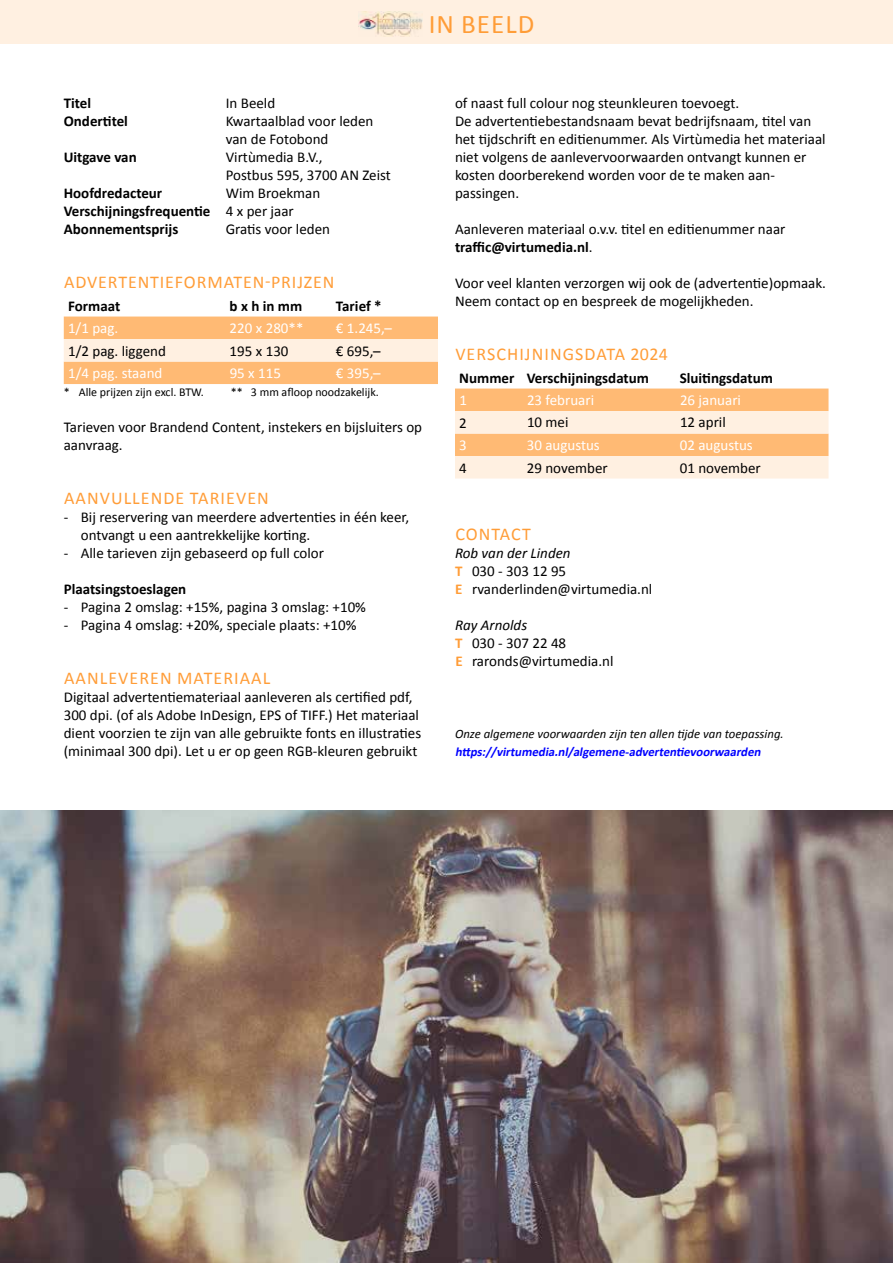
<style>
.page{position:relative;width:893px;height:1263px;background:#fff}
.page>*{position:absolute;margin:0;border:0;box-sizing:border-box;transform-origin:0 0}
.t1{font:27px "Calibri";letter-spacing:.04em;color:#ff9d38}
.t2{font:18px "Calibri";letter-spacing:.06em;color:#ff9d38}
.t3{font:15px/18px "Calibri";color:#000}
.t4{font:700 15px/18px "Calibri";color:#000}
.t5{font:15px "Calibri";color:#fff}
.t6{font:italic 12.75px "Calibri";color:#000}
.t7{font:italic 700 12.75px "Calibri";color:#00f}
.t8{font:12px "Calibri";color:#000}
.s1{font-weight:400}
.s2{font-weight:700}
.s3{font-style:italic}
.s4{font-weight:700;color:#ff9d38}
</style>
<div class="page">
<img style="left:0;top:810px;width:893px;height:453px">
<div style="left:0;top:0;width:893px;height:44px;background:#fff0e1"></div>
<svg style="left:64px;top:316px;width:374px;height:68px;background:#fc9"></svg>
<svg style="left:455px;top:388px;width:373px;height:90px;background:#ffd5ab"></svg>
<img style="left:358px;top:11px;width:64px;height:25px">
<h1 class="t1" style="left:429px;top:7px;width:107px">IN BEELD</h1>
<p class="t4" style="left:64px;top:94px;width:29px">Titel</p>
<p class="t3" style="left:226px;top:94px;width:51px">In Beeld</p>
<p class="t4" style="left:64px;top:112px;width:66px">Ondertitel</p>
<p class="t3" style="left:226px;top:112px;width:149px">Kwartaalblad voor leden van de Fotobond</p>
<p class="t4" style="left:64px;top:148px;width:74px">Uitgave van</p>
<p class="t3" style="left:226px;top:148px;width:167px">Virtùmedia B.V.,<br>Postbus 595, 3700 AN Zeist</p>
<p class="t4" style="left:64px;top:184px;width:100px">Hoofdredacteur</p>
<p class="t4" style="left:64px;top:184px;width:258px;text-indent:162px"><span class="s1">Wim Broekman<br></span>Verschijningsfrequentie <span class="s1">4 x per jaar<br></span>Abonnementsprijs</p>
<p class="t3" style="left:226px;top:220px;width:106px">Gratis voor leden</p>
<p class="t2" style="left:64px;top:271px;width:272px">ADVERTENTIEFORMATEN-PRIJZEN</p>
<p class="t4" style="left:68px;top:297px;width:54px">Formaat</p>
<p class="t4" style="left:230px;top:297px;width:74px">b x h in mm</p>
<p class="t4" style="left:336px;top:297px;width:47px">Tarief *</p>
<p class="t5" style="left:68px;top:319px;width:52px">1/1 pag.</p>
<p class="t5" style="left:230px;top:319px;width:75px">220 x 280**</p>
<p class="t5" style="left:336px;top:319px;width:58px">€ 1.245,–</p>
<p class="t3" style="left:68px;top:342px;width:99px">1/2 pag. liggend</p>
<p class="t3" style="left:230px;top:342px;width:60px">195 x 130</p>
<p class="t3" style="left:336px;top:342px;width:46px">€ 695,–</p>
<p class="t5" style="left:68px;top:364px;width:96px">1/4 pag. staand</p>
<p class="t5" style="left:230px;top:364px;width:53px">95 x 115</p>
<p class="t5" style="left:336px;top:364px;width:46px">€ 395,–</p>
<p class="t8" style="left:64px;top:384px;width:141px">* Alle prijzen zijn excl. BTW.</p>
<p class="t8" style="left:231px;top:384px;width:149px">** 3 mm afloop noodzakelijk.</p>
<p class="t3" style="left:64px;top:418px;width:360px">Tarieven voor Brandend Content, instekers en bijsluiters op aanvraag.</p>
<p class="t2" style="left:64px;top:487px;width:206px">AANVULLENDE TARIEVEN</p>
<p class="t3" style="left:81px;top:508px;width:330px;text-indent:-17px">- Bij reservering van meerdere advertenties in één keer, ontvangt u een aantrekkelijke korting.</p>
<p class="t3" style="left:64px;top:544px;width:262px">- Alle tarieven zijn gebaseerd op full color</p>
<p class="t4" style="left:64px;top:580px;width:124px">Plaatsingstoeslagen</p>
<p class="t3" style="left:64px;top:598px;width:304px">- Pagina 2 omslag: +15%, pagina 3 omslag: +10%</p>
<p class="t3" style="left:64px;top:616px;width:294px">- Pagina 4 omslag: +20%, speciale plaats: +10%</p>
<p class="t2" style="left:64px;top:667px;width:208px">AANLEVEREN MATERIAAL</p>
<p class="t3" style="left:64px;top:688px;width:359px">Digitaal advertentiemateriaal aanleveren als certified pdf, 300 dpi. (of als Adobe InDesign, EPS of TIFF.) Het materiaal dient voorzien te zijn van alle gebruikte fonts en illustraties (minimaal 300 dpi). Let u er op geen RGB-kleuren gebruikt</p>
<p class="t3" style="left:455px;top:94px;width:372px">of naast full colour nog steunkleuren toevoegt.<br>De advertentiebestandsnaam bevat bedrijfsnaam, titel van het tijdschrift en editienummer. Als Virtùmedia het materiaal niet volgens de aanlevervoorwaarden ontvangt kunnen er kosten doorberekend worden voor de te maken aan&shy;passingen.</p>
<p class="t3" style="left:455px;top:220px;width:332px">Aanleveren materiaal o.v.v. titel en editienummer naar <span class="s2">traffic@virtumedia.nl</span>.</p>
<p class="t3" style="left:455px;top:274px;width:373px">Voor veel klanten verzorgen wij ook de (advertentie)opmaak.<br>Neem contact op en bespreek de mogelijkheden.</p>
<p class="t2" style="left:455px;top:343px;width:214px">VERSCHIJNINGSDATA 2024</p>
<p class="t4" style="left:459px;top:369px;width:191px">Nummer Verschijningsdatum</p>
<p class="t4" style="left:680px;top:369px;width:95px">Sluitingsdatum</p>
<p class="t5" style="left:459px;top:390px;width:9px">1</p>
<p class="t5" style="left:527px;top:390px;width:69px">23 februari</p>
<p class="t5" style="left:680px;top:390px;width:62px">26 januari</p>
<p class="t3" style="left:459px;top:414px;width:9px">2</p>
<p class="t3" style="left:527px;top:413px;width:43px">10 mei</p>
<p class="t3" style="left:680px;top:413px;width:47px">12 april</p>
<p class="t5" style="left:459px;top:436px;width:9px">3</p>
<p class="t5" style="left:527px;top:436px;width:75px">30 augustus</p>
<p class="t5" style="left:680px;top:436px;width:75px">02 augustus</p>
<p class="t3" style="left:459px;top:459px;width:9px">4</p>
<p class="t3" style="left:527px;top:459px;width:82px">29 november</p>
<p class="t3" style="left:680px;top:459px;width:82px">01 november</p>
<p class="t2" style="left:455px;top:523px;width:77px">CONTACT</p>
<p class="t3" style="left:455px;top:544px;width:199px"><span class="s3">Rob van der Linden<br></span><span class="s4">T</span> 030 - 303 12 95<br><span class="s4">E</span> rvanderlinden@virtumedia.nl</p>
<p class="t3" style="left:455px;top:616px;width:160px"><span class="s3">Ray Arnolds<br></span><span class="s4">T</span> 030 - 307 22 48<br><span class="s4">E</span> raronds@virtumedia.nl</p>
<p class="t6" style="left:455px;top:725px;width:330px">Onze algemene voorwaarden zijn ten allen tijde van toepassing.</p>
<p class="t7" style="left:455px;top:744px;width:310px">https://virtumedia.nl/algemene-advertentievoorwaarden</p>
</div>
